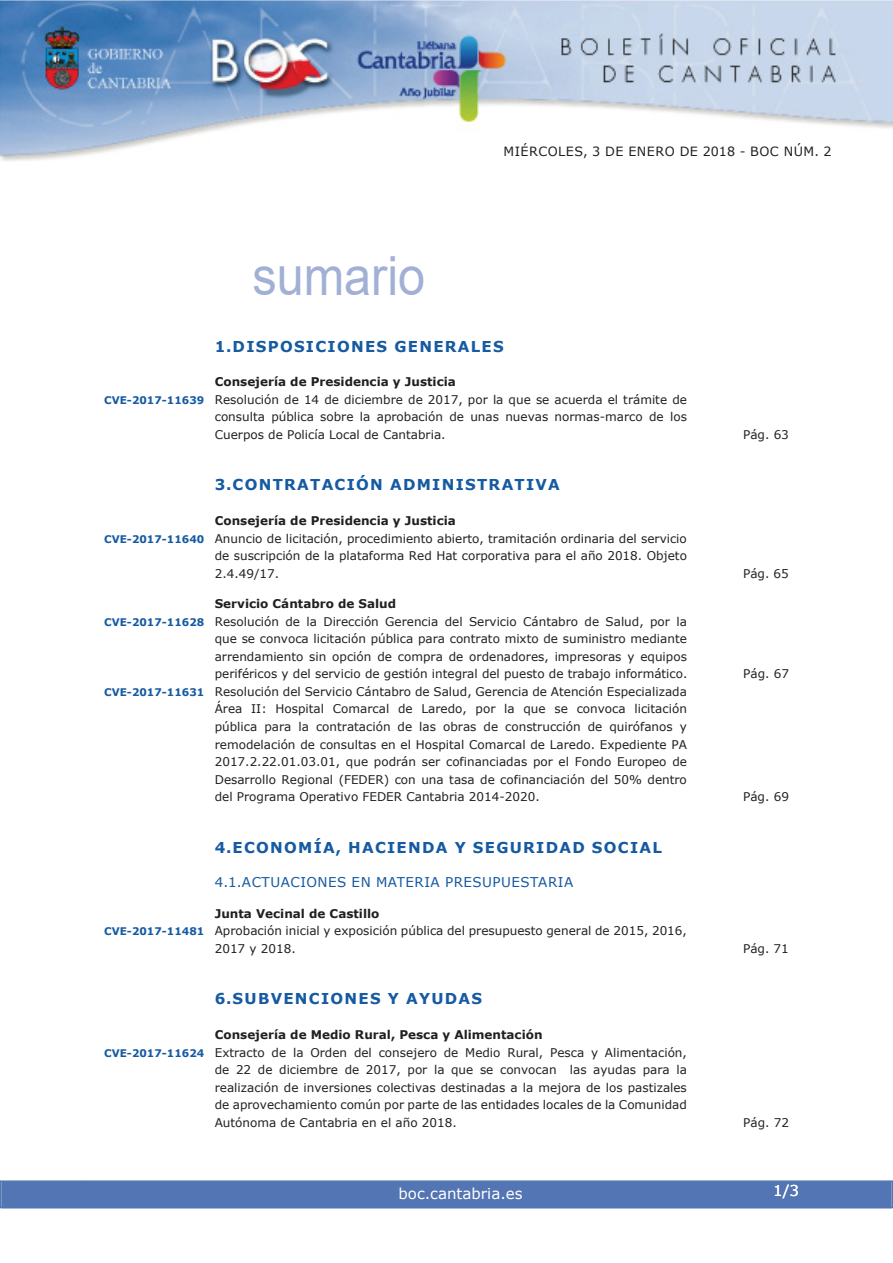
<style>
.page{position:relative;width:893px;height:1263px;background:#fff}
.page>*{position:absolute;margin:0;border:0;box-sizing:border-box;transform-origin:0 0}
.t1{font:54px "Arial";color:#a1b0d4;scale:.9 1}
.t2{font:700 15px "Verdana";letter-spacing:.085em;color:#165aa2}
.t3{font:15px "Verdana";color:#fff}
.t4{font:13.5px "Verdana";letter-spacing:.035em;color:#165aa2}
.t5{font:12.75px "Verdana";letter-spacing:.035em;color:#231f20}
.t6{font:12px/17.5px "Verdana";color:#231f20;text-align:justify}
.t7{font:700 12px "Verdana";color:#231f20}
.s1{font-weight:700;font-size:10.5px;color:#165aa2}
</style>
<div class="page">
<img style="left:0;top:0;width:893px;height:161px">
<div style="left:2px;top:1181px;width:889px;height:27px;background:#5375b3"></div>
<div style="left:0;top:1180px;width:893px;height:28px;border:2px solid #5375b3"></div>
<h1 class="t1" style="left:252px;top:246px;width:194px">sumario</h1>
<p class="t5" style="left:504px;top:143px;width:329px">MIÉRCOLES, 3 DE ENERO DE 2018 - BOC NÚM. 2</p>
<p class="t2" style="left:215px;top:337px;width:291px">1.DISPOSICIONES GENERALES</p>
<p class="t7" style="left:215px;top:374px;width:243px">Consejería de Presidencia y Justicia</p>
<p class="t6" style="left:104px;top:390px;width:584px"><span class="s1">CVE-2017-11639</span> Resolución de 14 de diciembre de 2017, por la que se acuerda el trámite de</p>
<p class="t6" style="left:215px;top:408px;width:474px">consulta pública sobre la aprobación de unas nuevas normas-marco de los</p>
<p class="t6" style="left:215px;top:425px;width:232px">Cuerpos de Policía Local de Cantabria.</p>
<p class="t6" style="left:743px;top:425px;width:47px">Pág. 63</p>
<p class="t2" style="left:215px;top:475px;width:347px">3.CONTRATACIÓN ADMINISTRATIVA</p>
<p class="t7" style="left:215px;top:513px;width:243px">Consejería de Presidencia y Justicia</p>
<p class="t6" style="left:104px;top:529px;width:584px"><span class="s1">CVE-2017-11640</span> Anuncio de licitación, procedimiento abierto, tramitación ordinaria del servicio</p>
<p class="t6" style="left:215px;top:547px;width:474px">de suscripción de la plataforma Red Hat corporativa para el año 2018. Objeto</p>
<p class="t6" style="left:215px;top:564px;width:66px">2.4.49/17.</p>
<p class="t6" style="left:743px;top:564px;width:47px">Pág. 65</p>
<p class="t7" style="left:215px;top:596px;width:183px">Servicio Cántabro de Salud</p>
<p class="t6" style="left:104px;top:612px;width:584px"><span class="s1">CVE-2017-11628</span> Resolución de la Dirección Gerencia del Servicio Cántabro de Salud, por la</p>
<p class="t6" style="left:215px;top:630px;width:474px">que se convoca licitación pública para contrato mixto de suministro mediante</p>
<p class="t6" style="left:215px;top:647px;width:474px">arrendamiento sin opción de compra de ordenadores, impresoras y equipos</p>
<p class="t6" style="left:215px;top:665px;width:474px">periféricos y del servicio de gestión integral del puesto de trabajo informático.</p>
<p class="t6" style="left:743px;top:665px;width:47px">Pág. 67</p>
<p class="t6" style="left:215px;top:682px;width:474px;text-indent:-111px"><span class="s1">CVE-2017-11631</span> Resolución del Servicio Cántabro de Salud, Gerencia de Atención Especializada Área II: Hospital Comarcal de Laredo, por la que se convoca licitación pública para la contratación de las obras de construcción de quirófanos y remodelación de consultas en el Hospital Comarcal de Laredo. Expediente PA 2017.2.22.01.03.01, que podrán ser cofinanciadas por el Fondo Europeo de Desarrollo Regional (FEDER) con una tasa de cofinanciación del 50% dentro del Programa Operativo FEDER Cantabria 2014-2020.</p>
<p class="t6" style="left:743px;top:788px;width:47px">Pág. 69</p>
<p class="t2" style="left:215px;top:838px;width:449px">4.ECONOMÍA, HACIENDA Y SEGURIDAD SOCIAL</p>
<p class="t4" style="left:215px;top:874px;width:360px">4.1.ACTUACIONES EN MATERIA PRESUPUESTARIA</p>
<p class="t7" style="left:215px;top:906px;width:166px">Junta Vecinal de Castillo</p>
<p class="t6" style="left:104px;top:922px;width:584px"><span class="s1">CVE-2017-11481</span> Aprobación inicial y exposición pública del presupuesto general de 2015, 2016,</p>
<p class="t6" style="left:215px;top:939px;width:82px">2017 y 2018.</p>
<p class="t6" style="left:743px;top:939px;width:47px">Pág. 71</p>
<p class="t2" style="left:215px;top:989px;width:269px">6.SUBVENCIONES Y AYUDAS</p>
<p class="t7" style="left:215px;top:1027px;width:329px">Consejería de Medio Rural, Pesca y Alimentación</p>
<p class="t6" style="left:104px;top:1043px;width:584px"><span class="s1">CVE-2017-11624</span> Extracto de la Orden del consejero de Medio Rural, Pesca y Alimentación,</p>
<p class="t6" style="left:215px;top:1061px;width:474px">de 22 de diciembre de 2017, por la que se convocan las ayudas para la</p>
<p class="t6" style="left:215px;top:1078px;width:474px">realización de inversiones colectivas destinadas a la mejora de los pastizales</p>
<p class="t6" style="left:215px;top:1096px;width:474px">de aprovechamiento común por parte de las entidades locales de la Comunidad</p>
<p class="t6" style="left:215px;top:1113px;width:243px">Autónoma de Cantabria en el año 2018.</p>
<p class="t6" style="left:743px;top:1113px;width:47px">Pág. 72</p>
<p class="t3" style="left:398px;top:1184px;width:126px">boc.cantabria.es</p>
<p class="t3" style="left:773px;top:1181px;width:27px">1/3</p>
</div>
